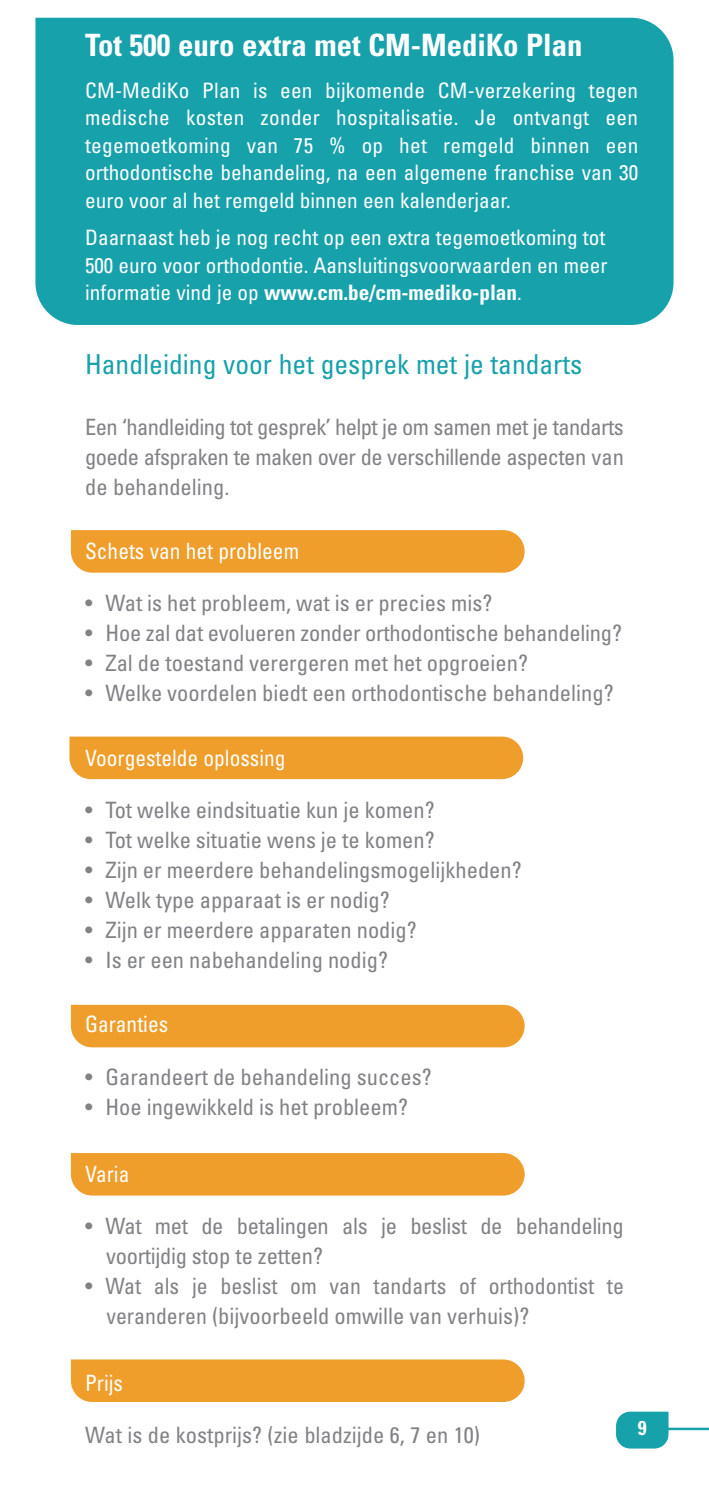
<style>
.page{position:relative;width:709px;height:1489px;background:#fff}
.page>*{position:absolute;margin:0;border:0;box-sizing:border-box;transform-origin:0 0}
.t1{font:700 condensed 30.75px "Univers LT Std";color:#fff}
.t2{font:condensed 27.5px "Univers LT Std";color:#17a1aa}
.t3{font:condensed 22.5px/30px "Univers LT Std";color:#808285}
.t4{font:condensed 22.5px "Univers LT Std";color:#fff;scale:.95 1}
.t5{font:condensed 21.25px/27.5px "Univers LT Std";color:#fff;text-align:justify}
.t6{font:700 condensed 20px "Univers LT Std";color:#fff}
.s1{font-weight:700}
</style>
<div class="page">
<svg style="left:616px;top:1411px;width:60px;height:38px"></svg>
<hr style="left:663px;top:1427px;width:46px;height:2px;background:#17a1aa">
<div style="left:71px;top:530px;width:453px;height:42px;background:#ef9e2b"></div>
<div style="left:69px;top:736px;width:454px;height:43px;background:#ef9e2b"></div>
<div style="left:71px;top:1004px;width:453px;height:43px;background:#ef9e2b"></div>
<div style="left:71px;top:1153px;width:453px;height:42px;background:#ef9e2b"></div>
<div style="left:71px;top:1359px;width:453px;height:42px;background:#ef9e2b"></div>
<div style="left:35px;top:18px;width:638px;height:307px;background:#17a1aa"></div>
<h1 class="t1" style="left:85px;top:26px;width:499px">Tot 500 euro extra met CM-MediKo Plan</h1>
<p class="t5" style="left:85px;top:76px;width:555px">CM-MediKo Plan is een bijkomende CM-verzekering tegen medische kosten zonder hospitalisatie. Je ontvangt een tegemoetkoming van 75 % op het remgeld binnen een orthodontische behandeling, na een algemene franchise van 30 euro voor al het remgeld binnen een kalenderjaar.</p>
<p class="t5" style="left:85px;top:223px;width:524px">Daarnaast heb je nog recht op een extra tegemoetkoming tot 500 euro voor orthodontie. Aansluitingsvoorwaarden en meer informatie vind je op <span class="s1">www.cm.be/cm-mediko-plan</span>.</p>
<p class="t2" style="left:85px;top:347px;width:498px">Handleiding voor het gesprek met je tandarts</p>
<p class="t3" style="left:85px;top:411px;width:540px;text-align:justify">Een ‘handleiding tot gesprek’ helpt je om samen met je tandarts goede afspraken te maken over de verschillende aspecten van de behandeling.</p>
<p class="t4" style="left:85px;top:536px;width:227px">Schets van het probleem</p>
<p class="t3" style="left:85px;top:588px;width:409px">• Wat is het probleem, wat is er precies mis?</p>
<p class="t3" style="left:85px;top:618px;width:538px">• Hoe zal dat evolueren zonder orthodontische behandeling?</p>
<p class="t3" style="left:85px;top:648px;width:444px">• Zal de toestand verergeren met het opgroeien?</p>
<p class="t3" style="left:85px;top:678px;width:530px">• Welke voordelen biedt een orthodontische behandeling?</p>
<p class="t4" style="left:85px;top:743px;width:212px">Voorgestelde oplossing</p>
<p class="t3" style="left:85px;top:794px;width:351px">• Tot welke eindsituatie kun je komen?</p>
<p class="t3" style="left:85px;top:824px;width:351px">• Tot welke situatie wens je te komen?</p>
<p class="t3" style="left:85px;top:854px;width:438px">• Zijn er meerdere behandelingsmogelijkheden?</p>
<p class="t3" style="left:85px;top:884px;width:306px">• Welk type apparaat is er nodig?</p>
<p class="t3" style="left:85px;top:914px;width:333px">• Zijn er meerdere apparaten nodig?</p>
<p class="t3" style="left:85px;top:944px;width:304px">• Is er een nabehandeling nodig?</p>
<p class="t4" style="left:85px;top:1010px;width:89px">Garanties</p>
<p class="t3" style="left:85px;top:1061px;width:348px">• Garandeert de behandeling succes?</p>
<p class="t3" style="left:85px;top:1091px;width:324px">• Hoe ingewikkeld is het probleem?</p>
<p class="t4" style="left:85px;top:1159px;width:48px">Varia</p>
<p class="t3" style="left:106px;top:1210px;width:519px;text-indent:-21px">• Wat met de betalingen als je beslist de behandeling voortijdig stop te zetten?</p>
<p class="t3" style="left:106px;top:1270px;width:519px;text-indent:-21px">• Wat als je beslist om van tandarts of orthodontist te veranderen (bijvoorbeeld omwille van verhuis)?</p>
<p class="t4" style="left:85px;top:1368px;width:41px">Prijs</p>
<p class="t3" style="left:85px;top:1419px;width:396px">Wat is de kostprijs? (zie bladzijde 6, 7 en 10)</p>
<p class="t6" style="left:638px;top:1415px;width:10px">9</p>
</div>
